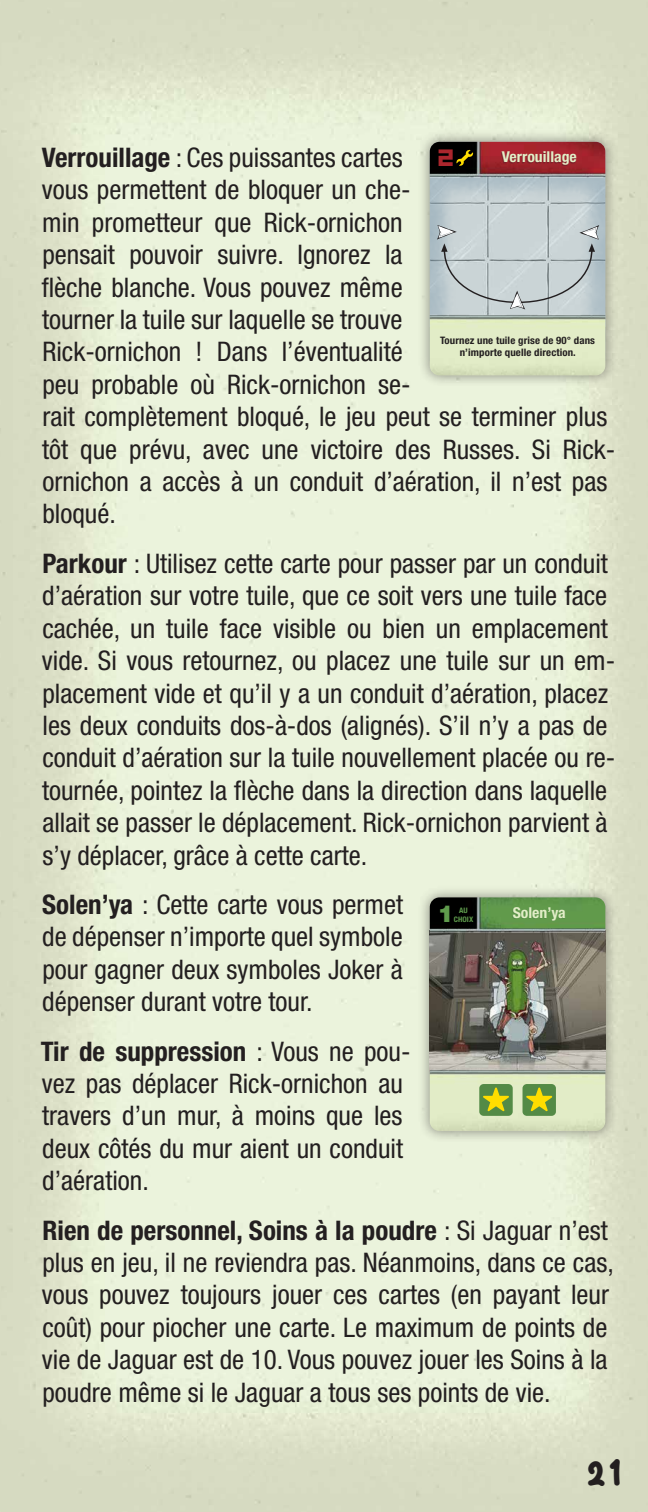
<style>
.page{position:relative;width:648px;height:1512px;background:#fff}
.page>*{position:absolute;margin:0;border:0;box-sizing:border-box;transform-origin:0 0}
.t1{font:33px "pingwing";color:#231f20}
.t2{font:condensed 27px/32.4px "Helvetica Neue LT Std";color:#231f20}
.t3{font:900 23.4px "Helvetica Neue LT Std";color:#5f9b4c;scale:1.05 1}
.t4{font:22.5px "Kremlin";color:#ab262d;scale:1.05 1}
.t5{font:700 condensed 15px "Helvetica Neue LT Std";color:#e2eec7;scale:1.05 1}
.t6{font:700 condensed 10.2px/12.3px "Helvetica Neue LT Std";letter-spacing:.01em;color:#231f20;text-align:center;scale:1.05 1}
.t7{font:700 condensed 7.5px "Helvetica Neue";letter-spacing:.01em;color:#5f9b4c;scale:1.05 1}
.s1{font-weight:700}
</style>
<div class="page">
<div style="left:418px;top:130px;width:200px;height:257px;background:#231f20;opacity:.49"></div>
<svg style="left:430px;top:142px;width:175px;height:233px;background:#bbb9b2"></svg>
<div style="left:418px;top:886px;width:200px;height:257px;background:#231f20;opacity:.49"></div>
<img style="left:430px;top:897px;width:175px;height:234px">
<p class="t2" style="left:42px;top:141px;width:575px"><span class="s1">Verrouillage</span> : Ces puissantes cartes<br>vous permettent de bloquer un che-<br>min prometteur que Rick-ornichon<br>pensait pouvoir suivre. Ignorez la<br>flèche blanche. Vous pouvez même<br>tourner la tuile sur laquelle se trouve<br>Rick-ornichon ! Dans l’éventualité<br>peu probable où Rick-ornichon se-<br>rait complètement bloqué, le jeu peut se terminer plus tôt que prévu, avec une victoire des Russes. Si Rick&shy;ornichon a accès à un conduit d’aération, il n’est pas bloqué.</p>
<p class="t2" style="left:42px;top:547px;width:575px"><span class="s1">Parkour</span> : Utilisez cette carte pour passer par un conduit d’aération sur votre tuile, que ce soit vers une tuile face cachée, un tuile face visible ou bien un emplacement vide. Si vous retournez, ou placez une tuile sur un em&shy;placement vide et qu’il y a un conduit d’aération, placez les deux conduits dos-à-dos (alignés). S’il n’y a pas de conduit d’aération sur la tuile nouvellement placée ou re&shy;tournée, pointez la flèche dans la direction dans laquelle allait se passer le déplacement. Rick-ornichon parvient à s’y déplacer, grâce à cette carte.</p>
<p class="t2" style="left:42px;top:888px;width:362px;text-align:justify"><span class="s1">Solen’ya</span> : Cette carte vous permet de dépenser n’importe quel symbole pour gagner deux symboles Joker à dépenser durant votre tour.</p>
<p class="t2" style="left:41px;top:1035px;width:371px"><span class="s1">Tir de suppression</span> : Vous ne pou&shy;vez pas déplacer Rick-ornichon au travers d’un mur, à moins que les deux côtés du mur aient un conduit d’aération.</p>
<p class="t2" style="left:42px;top:1214px;width:573px"><span class="s1">Rien de personnel, Soins à la poudre</span> : Si Jaguar n’est plus en jeu, il ne reviendra pas. Néanmoins, dans ce cas, vous pouvez toujours jouer ces cartes (en payant leur coût) pour piocher une carte. Le maximum de points de vie de Jaguar est de 10. Vous pouvez jouer les Soins à la poudre même si le Jaguar a tous ses points de vie.</p>
<p class="t4" style="left:439px;top:149px;width:17px">2</p>
<p class="t5" style="left:502px;top:148px;width:73px">Verrouillage</p>
<p class="t6" style="left:440px;top:334px;width:149px">Tournez une tuile grise de 90° dans n’importe quelle direction.</p>
<p class="t3" style="left:438px;top:900px;width:17px">1</p>
<p class="t7" style="left:454px;top:913px;width:20px">CHOIX</p>
<p class="t5" style="left:513px;top:903px;width:52px">Solen’ya</p>
<p class="t7" style="left:459px;top:904px;width:10px">AU</p>
<p class="t1" style="left:588px;top:1455px;width:35px">21</p>
</div>
